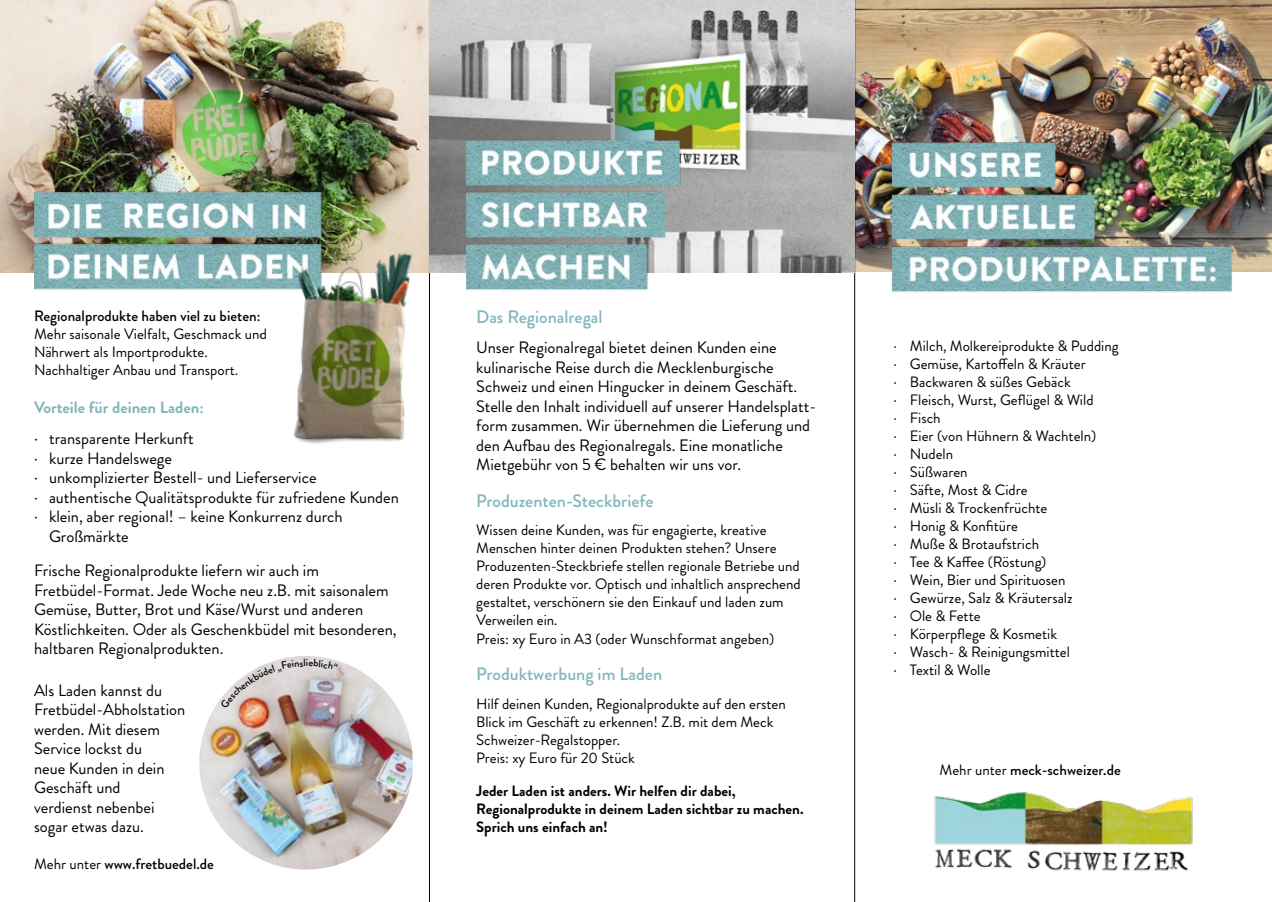
<style>
.page{position:relative;width:1272px;height:902px;background:#fff}
.page>*{position:absolute;margin:0;border:0;box-sizing:border-box;transform-origin:0 0}
.t1{font:500 18px "Brandon Grotesque";color:#83b6bb}
.t2{font:16.5px/19.5px "Brandon Grotesque";color:#000}
.t3{font:700 16.5px "Brandon Grotesque";color:#83b6bb}
.t4{font:15px/18px "Brandon Grotesque";color:#000}
.t5{font:700 15px/18px "Brandon Grotesque";color:#000}
.t6{font:500 15px "Brandon Grotesque";color:#000}
.t7{font:500 10.5px "Brandon Grotesque";color:#000}
.s1{font-weight:400}
</style>
<div class="page">
<img style="left:0;top:0;width:1271px;height:272px">
<hr style="left:429px;top:0;width:1px;height:901px;background:#000">
<hr style="left:854px;top:0;width:1px;height:901px;background:#000">
<img style="left:934px;top:792px;width:259px;height:79px">
<img style="left:199px;top:656px;width:214px;height:214px">
<img style="left:439px;top:117px;width:249px;height:174px">
<img style="left:34px;top:166px;width:288px;height:124px">
<img style="left:853px;top:117px;width:418px;height:196px">
<img style="left:262px;top:238px;width:187px;height:246px">
<img style="left:260px;top:239px;width:162px;height:223px">
<svg style="left:220px;top:659px;width:118px;height:49px"></svg>
<p class="t6" style="left:34px;top:305px;width:228px">Regionalprodukte haben viel zu bieten:</p>
<p class="t4" style="left:34px;top:325px;width:234px">Mehr saisonale Vielfalt, Geschmack und<br>Nährwert als Importprodukte.<br>Nachhaltiger Anbau und Transport.</p>
<p class="t3" style="left:34px;top:395px;width:171px">Vorteile für deinen Laden:</p>
<p class="t2" style="left:34px;top:429px;width:161px">· transparente Herkunft</p>
<p class="t2" style="left:34px;top:448px;width:139px">· kurze Handelswege</p>
<p class="t2" style="left:34px;top:468px;width:284px">· unkomplizierter Bestell- und Lieferservice</p>
<p class="t2" style="left:34px;top:487px;width:366px">· authentische Qualitätsprodukte für zufriedene Kunden</p>
<p class="t2" style="left:34px;top:507px;width:310px">· klein, aber regional! – keine Konkurrenz durch</p>
<p class="t2" style="left:49px;top:526px;width:81px">Großmärkte</p>
<p class="t2" style="left:34px;top:561px;width:364px">Frische Regionalprodukte liefern wir auch im Fretbüdel-Format. Jede Woche neu z.B. mit saisonalem Gemüse, Butter, Brot und Käse/Wurst und anderen Köstlichkeiten. Oder als Geschenkbüdel mit besonderen, haltbaren Regionalprodukten.</p>
<p class="t7" style="left:306px;top:655px;width:4px">i</p>
<p class="t2" style="left:34px;top:680px;width:153px">Als Laden kannst du<br>Fretbüdel-Abholstation werden. Mit diesem<br>Service lockst du<br>neue Kunden in dein<br>Geschäft und<br>verdienst nebenbei sogar etwas dazu.</p>
<p class="t6" style="left:34px;top:853px;width:181px"><span class="s1">Mehr unter</span> www.fretbuedel.de</p>
<p class="t1" style="left:476px;top:304px;width:128px">Das Regionalregal</p>
<p class="t2" style="left:476px;top:338px;width:341px">Unser Regionalregal bietet deinen Kunden eine kulinarische Reise durch die Mecklenburgische Schweiz und einen Hingucker in deinem Geschäft.<br>Stelle den Inhalt individuell auf unserer Handelsplatt&shy;form zusammen. Wir übernehmen die Lieferung und den Aufbau des Regionalregals. Eine monatliche Mietgebühr von 5 € behalten wir uns vor.</p>
<p class="t1" style="left:476px;top:488px;width:179px">Produzenten-Steckbriefe</p>
<p class="t4" style="left:476px;top:521px;width:326px">Wissen deine Kunden, was für engagierte, kreative Menschen hinter deinen Produkten stehen? Unsere Produzenten-Steckbriefe stellen regionale Betriebe und deren Produkte vor. Optisch und inhaltlich ansprechend gestaltet, verschönern sie den Einkauf und laden zum Verweilen ein.<br>Preis: xy Euro in A3 (oder Wunschformat angeben)</p>
<p class="t1" style="left:476px;top:661px;width:187px">Produktwerbung im Laden</p>
<p class="t4" style="left:476px;top:694px;width:311px">Hilf deinen Kunden, Regionalprodukte auf den ersten Blick im Geschäft zu erkennen! Z.B. mit dem Meck Schweizer-Regalstopper.<br>Preis: xy Euro für 20 Stück</p>
<p class="t5" style="left:476px;top:781px;width:329px">Jeder Laden ist anders. Wir helfen dir dabei,<br>Regionalprodukte in deinem Laden sichtbar zu machen.<br>Sprich uns einfach an!</p>
<p class="t4" style="left:893px;top:337px;width:227px">· Milch, Molkereiprodukte &amp; Pudding · Gemüse, Kartoffeln &amp; Kräuter<br>· Backwaren &amp; süßes Gebäck<br>· Fleisch, Wurst, Geflügel &amp; Wild<br>· Fisch<br>· Eier (von Hühnern &amp; Wachteln)<br>· Nudeln<br>· Süßwaren<br>· Säfte, Most &amp; Cidre<br>· Müsli &amp; Trockenfrüchte<br>· Honig &amp; Konfitüre<br>· Muße &amp; Brotaufstrich<br>· Tee &amp; Kaffee (Röstung)<br>· Wein, Bier und Spirituosen<br>· Gewürze, Salz &amp; Kräutersalz<br>· Ole &amp; Fette<br>· Körperpflege &amp; Kosmetik<br>· Wasch- &amp; Reinigungsmittel<br>· Textil &amp; Wolle</p>
<p class="t6" style="left:939px;top:758px;width:183px"><span class="s1">Mehr unter</span> meck-schweizer.de</p>
</div>
